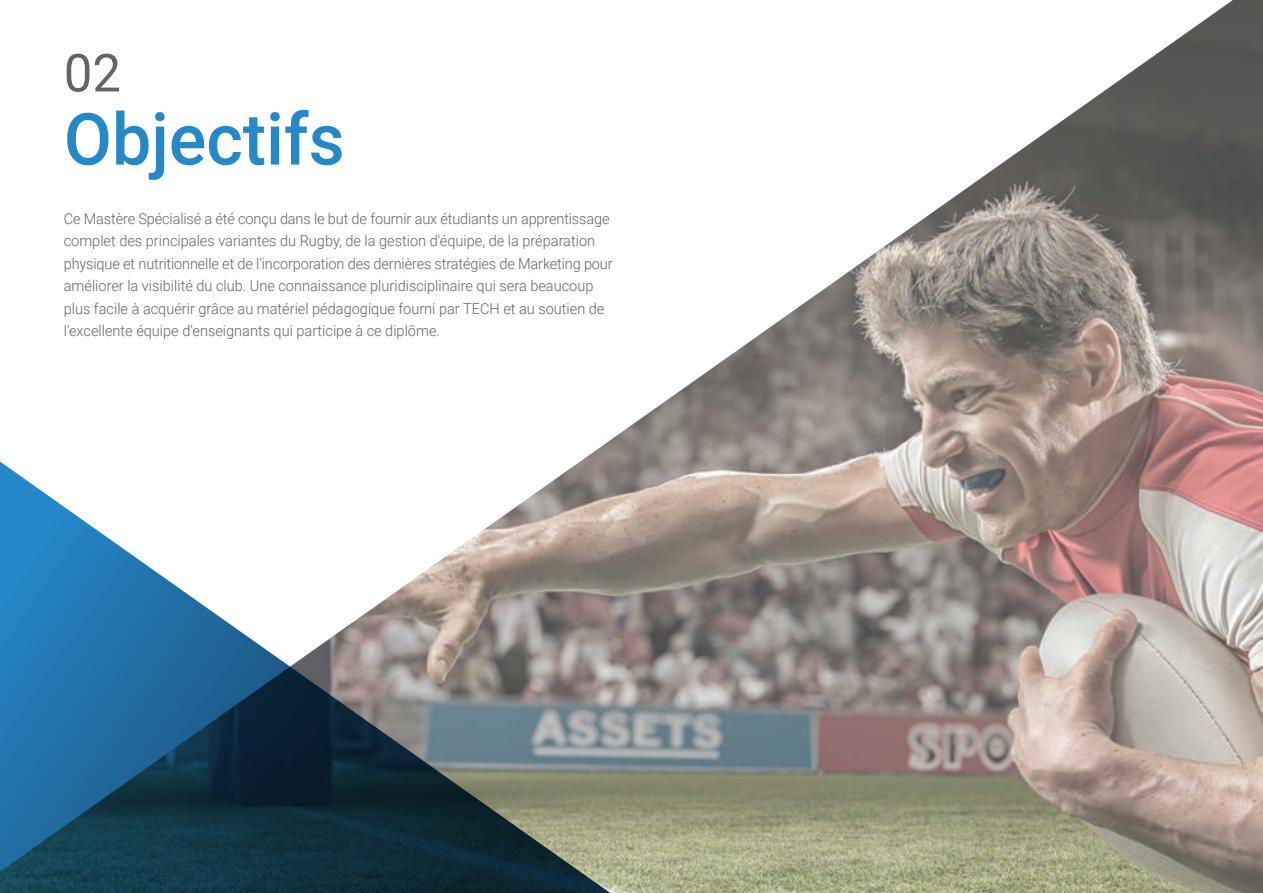
<style>
.page{position:relative;width:1263px;height:893px;background:#fff}
.page>*{position:absolute;margin:0;border:0;box-sizing:border-box;transform-origin:0 0}
.t1{font:500 72px "Roboto";color:#2488c9}
.t2{font:52.5px "Roboto";color:#61646a}
.t3{font:300 15px/22.5px "Roboto";color:#61646a}
</style>
<div class="page">
<img style="left:602px;top:0;width:661px;height:893px">
<svg style="left:0;top:446px;width:640px;height:447px"></svg>
<h2 class="t2" style="left:64px;top:36px;width:59px">02</h2>
<h1 class="t1" style="left:64px;top:89px;width:282px">Objectifs</h1>
<p class="t3" style="left:64px;top:207px;width:550px">Ce Mastère Spécialisé a été conçu dans le but de fournir aux étudiants un apprentissage complet des principales variantes du Rugby, de la gestion d'équipe, de la préparation physique et nutritionnelle et de l'incorporation des dernières stratégies de Marketing pour améliorer la visibilité du club. Une connaissance pluridisciplinaire qui sera beaucoup plus facile à acquérir grâce au matériel pédagogique fourni par TECH et au soutien de l'excellente équipe d'enseignants qui participe à ce diplôme.</p>
</div>
